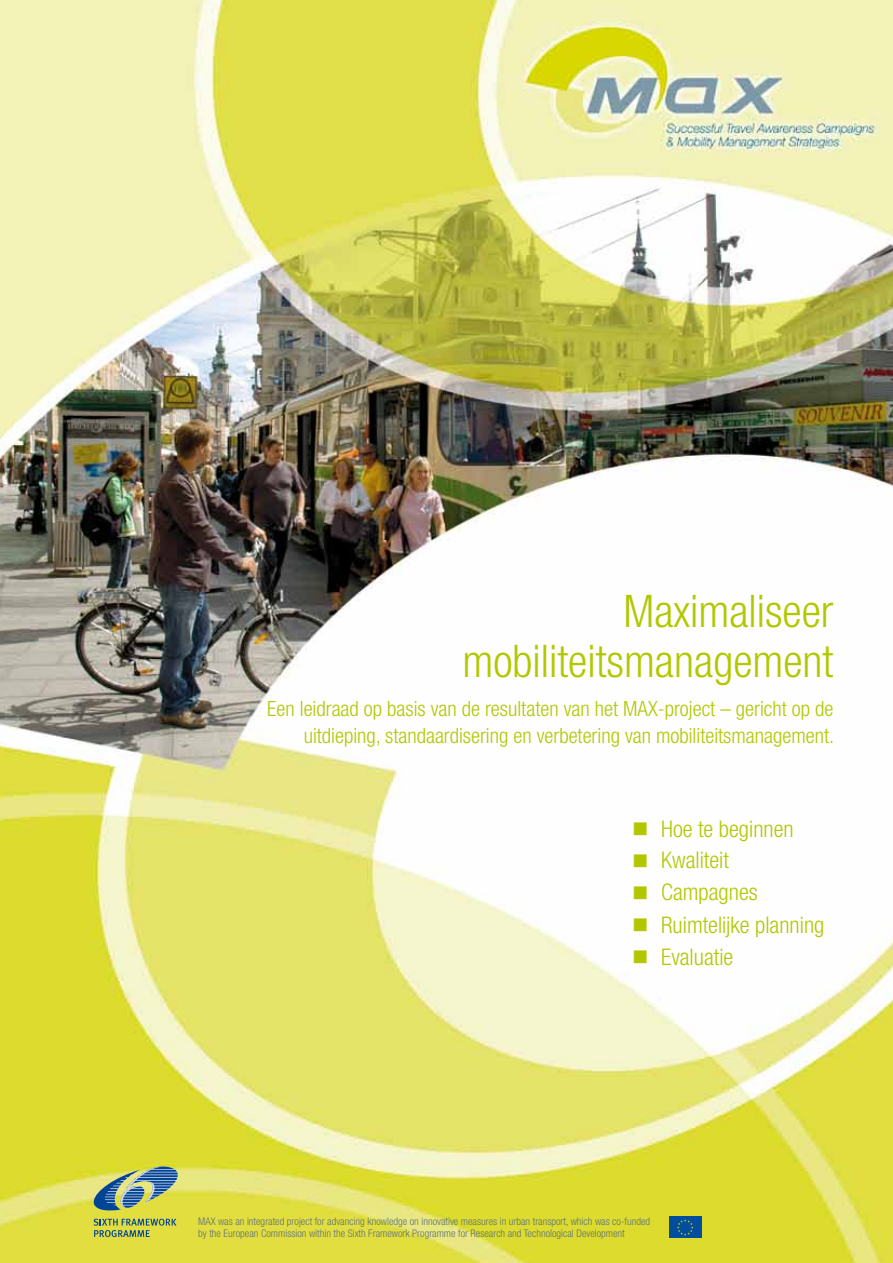
<style>
.page{position:relative;width:893px;height:1263px;background:#fff}
.page>*{position:absolute;margin:0;border:0;box-sizing:border-box;transform-origin:0 0}
.t1{font:300 condensed 45px/49.5px "Helvetica Neue LT Pro";color:#b1c800;text-align:right}
.t2{font:300 condensed 22.95px "Helvetica Neue LT Pro";color:#b1c800}
.t3{font:300 condensed 21px/27px "Helvetica Neue LT Pro";color:#b1c800;text-align:right}
.t4{font:300 condensed 10.5px/12px "Helvetica Neue LT Pro";color:#5c717c}
</style>
<div class="page">
<img style="left:0;top:0;width:893px;height:1263px">
<svg style="left:94px;top:1219px;width:83px;height:18px"></svg>
<svg style="left:91px;top:1166px;width:89px;height:46px;background:#99ad7b"></svg>
<div style="left:669px;top:1217px;width:32px;height:21px;background:#004e9c"></div>
<svg style="left:677px;top:1219px;width:16px;height:16px"></svg>
<h1 class="t1" style="left:462px;top:586px;width:372px">Maximaliseer mobiliteitsmanagement</h1>
<h3 class="t3" style="left:267px;top:695px;width:569px">Een leidraad op basis van de resultaten van het MAX-project – gericht op de uitdieping, standaardisering en verbetering van mobiliteitsmanagement.</h3>
<h2 class="t2" style="left:634px;top:815px;width:162px">■ Hoe te beginnen</h2>
<h2 class="t2" style="left:634px;top:847px;width:97px">■ Kwaliteit</h2>
<h2 class="t2" style="left:634px;top:879px;width:126px">■ Campagnes</h2>
<h2 class="t2" style="left:634px;top:911px;width:192px">■ Ruimtelijke planning</h2>
<h2 class="t2" style="left:634px;top:944px;width:101px">■ Evaluatie</h2>
<p class="t4" style="left:198px;top:1215px;width:453px">MAX was an integrated project for advancing knowledge on innovative measures in urban transport, which was co-funded by the European Commission within the Sixth Framework Programme for Research and Technological Development</p>
</div>
